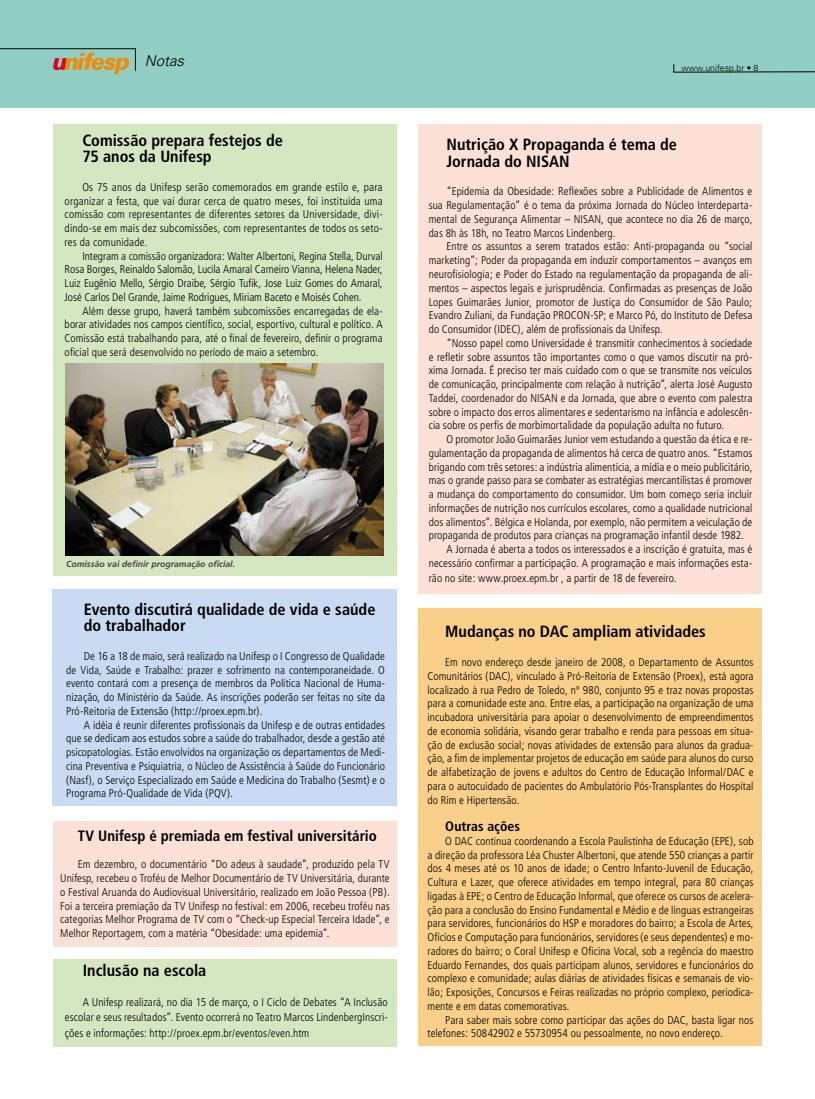
<style>
.page{position:relative;width:815px;height:1099px;background:#fff}
.page>*{position:absolute;margin:0;border:0;box-sizing:border-box;transform-origin:0 0}
.t1{font:700 condensed 16.25px/16.2px "Frutiger";color:#000}
.t2{font:700 condensed 15px "Frutiger";color:#000}
.t3{font:italic 300 15px "Univers";color:#000}
.t4{font:700 condensed 13.75px "Frutiger";letter-spacing:.005em;color:#000}
.t5{font:300 condensed 11.25px/13.8px "Frutiger";letter-spacing:.005em;color:#000;text-align:justify}
.t6{font:italic 700 8.75px "Frutiger";color:#484848}
.t7{font:300 8.75px "Univers";color:#000}
</style>
<div class="page">
<div style="left:0;top:0;width:815px;height:107px;background:#91cec4"></div>
<div style="left:53px;top:124px;width:343px;height:451px;background:#d5e7c1"></div>
<div style="left:54px;top:959px;width:343px;height:87px;background:#d5e7c1"></div>
<hr style="left:673px;top:71px;width:142px;height:1px;background:#000">
<svg style="left:53px;top:53px;width:76px;height:21px"></svg>
<hr style="left:0;top:48px;width:136px;height:1px;background:#000">
<svg style="left:135px;top:49px;width:1px;height:22px"></svg>
<div style="left:418px;top:608px;width:344px;height:437px;background:#facf8a"></div>
<div style="left:418px;top:124px;width:344px;height:469px;background:#fde1d6"></div>
<div style="left:52px;top:589px;width:345px;height:217px;background:#c9dbf2"></div>
<div style="left:53px;top:821px;width:344px;height:125px;background:#fde1d6"></div>
<img style="left:66px;top:364px;width:318px;height:191px">
<h2 class="t3" style="left:145px;top:51px;width:41px">Notas</h2>
<h1 class="t1" style="left:82px;top:132px;width:202px">Comissão prepara festejos de<br>75 anos da Unifesp</h1>
<p class="t5" style="left:65px;top:180px;width:320px;text-indent:18px">Os 75 anos da Unifesp serão comemorados em grande estilo e, para organizar a festa, que vai durar cerca de quatro meses, foi instituída uma comissão com representantes de diferentes setores da Universidade, divi&shy;dindo-se em mais dez subcomissões, com representantes de todos os seto&shy;res da comunidade.</p>
<p class="t5" style="left:65px;top:249px;width:320px;text-indent:18px">Integram a comissão organizadora: Walter Albertoni, Regina Stella, Durval Rosa Borges, Reinaldo Salomão, Lucila Amaral Carneiro Vianna, Helena Nader, Luiz Eugênio Mello, Sérgio Draibe, Sérgio Tufik, Jose Luiz Gomes do Amaral, José Carlos Del Grande, Jaime Rodrigues, Miriam Baceto e Moisés Cohen.</p>
<p class="t5" style="left:65px;top:304px;width:320px;text-indent:18px">Além desse grupo, haverá também subcomissões encarregadas de ela&shy;borar atividades nos campos científico, social, esportivo, cultural e político. A Comissão está trabalhando para, até o final de fevereiro, definir o programa oficial que será desenvolvido no período de maio a setembro.</p>
<p class="t6" style="left:66px;top:558px;width:171px">Comissão vai definir programação oficial.</p>
<h1 class="t1" style="left:84px;top:601px;width:293px">Evento discutirá qualidade de vida e saúde do trabalhador</h1>
<p class="t5" style="left:66px;top:649px;width:320px;text-indent:18px">De 16 a 18 de maio, será realizado na Unifesp o I Congresso de Qualidade de Vida, Saúde e Trabalho: prazer e sofrimento na contemporaneidade. O evento contará com a presença de membros da Política Nacional de Huma&shy;nização, do Ministério da Saúde. As inscrições poderão ser feitas no site da Pró-Reitoria de Extensão (http://proex.epm.br).</p>
<p class="t5" style="left:66px;top:718px;width:320px;text-indent:18px">A idéia é reunir diferentes profissionais da Unifesp e de outras entidades que se dedicam aos estudos sobre a saúde do trabalhador, desde a gestão até psicopatologias. Estão envolvidos na organização os departamentos de Medi&shy;cina Preventiva e Psiquiatria, o Núcleo de Assistência à Saúde do Funcionário (Nasf), o Serviço Especializado em Saúde e Medicina do Trabalho (Sesmt) e o Programa Pró-Qualidade de Vida (PQV).</p>
<h2 class="t2" style="left:78px;top:826px;width:300px">TV Unifesp é premiada em festival universitário</h2>
<p class="t5" style="left:60px;top:857px;width:331px;text-indent:18px">Em dezembro, o documentário “Do adeus à saudade”, produzido pela TV Unifesp, recebeu o Troféu de Melhor Documentário de TV Universitária, durante o Festival Aruanda do Audiovisual Universitário, realizado em João Pessoa (PB).<br>Foi a terceira premiação da TV Unifesp no festival: em 2006, recebeu troféu nas categorias Melhor Programa de TV com o “Check-up Especial Terceira Idade”, e Melhor Reportagem, com a matéria “Obesidade: uma epidemia”.</p>
<h1 class="t1" style="left:83px;top:962px;width:125px">Inclusão na escola</h1>
<p class="t5" style="left:65px;top:995px;width:324px;line-height:15px;text-indent:18px">A Unifesp realizará, no dia 15 de março, o I Ciclo de Debates “A Inclusão escolar e seus resultados”. Evento ocorrerá no Teatro Marcos LindenbergInscri&shy;ções e informações: http://proex.epm.br/eventos/even.htm</p>
<p class="t7" style="left:682px;top:62px;width:78px">www.unifesp.br • 8</p>
<h1 class="t1" style="left:446px;top:137px;width:232px">Nutrição X Propaganda é tema de<br>Jornada do NISAN</h1>
<p class="t5" style="left:429px;top:185px;width:325px;text-indent:18px">“Epidemia da Obesidade: Reflexões sobre a Publicidade de Alimentos e sua Regulamentação” é o tema da próxima Jornada do Núcleo Interdeparta&shy;mental de Segurança Alimentar – NISAN, que acontece no dia 26 de março, das 8h às 18h, no Teatro Marcos Lindenberg.</p>
<p class="t5" style="left:429px;top:240px;width:325px;text-indent:18px">Entre os assuntos a serem tratados estão: Anti-propaganda ou “social marketing”; Poder da propaganda em induzir comportamentos – avanços em neurofisiologia; e Poder do Estado na regulamentação da propaganda de ali&shy;mentos – aspectos legais e jurisprudência. Confirmadas as presenças de João Lopes Guimarães Junior, promotor de Justiça do Consumidor de São Paulo; Evandro Zuliani, da Fundação PROCON-SP; e Marco Pó, do Instituto de Defesa do Consumidor (IDEC), além de profissionais da Unifesp.</p>
<p class="t5" style="left:429px;top:336px;width:325px;text-indent:18px">“Nosso papel como Universidade é transmitir conhecimentos à sociedade e refletir sobre assuntos tão importantes como o que vamos discutir na pró&shy;xima Jornada. É preciso ter mais cuidado com o que se transmite nos veículos de comunicação, principalmente com relação à nutrição”, alerta José Augusto Taddei, coordenador do NISAN e da Jornada, que abre o evento com palestra sobre o impacto dos erros alimentares e sedentarismo na infância e adolescên&shy;cia sobre os perfis de morbimortalidade da população adulta no futuro.</p>
<p class="t5" style="left:446px;top:432px;width:307px">O promotor João Guimarães Junior vem estudando a questão da ética e re-</p>
<p class="t5" style="left:429px;top:446px;width:325px">gulamentação da propaganda de alimentos há cerca de quatro anos. “Estamos</p>
<p class="t5" style="left:429px;top:460px;width:325px">brigando com três setores: a indústria alimentícia, a mídia e o meio publicitário,</p>
<p class="t5" style="left:429px;top:473px;width:325px">mas o grande passo para se combater as estratégias mercantilistas é promover</p>
<p class="t5" style="left:429px;top:487px;width:325px">a mudança do comportamento do consumidor. Um bom começo seria incluir</p>
<p class="t5" style="left:429px;top:501px;width:325px">informações de nutrição nos currículos escolares, como a qualidade nutricional</p>
<p class="t5" style="left:429px;top:515px;width:325px">dos alimentos”. Bélgica e Holanda, por exemplo, não permitem a veiculação de</p>
<p class="t5" style="left:429px;top:528px;width:317px">propaganda de produtos para crianças na programação infantil desde 1982.</p>
<p class="t5" style="left:446px;top:542px;width:307px">A Jornada é aberta a todos os interessados e a inscrição é gratuita, mas é</p>
<p class="t5" style="left:429px;top:556px;width:325px">necessário confirmar a participação. A programação e mais informações esta-</p>
<p class="t5" style="left:429px;top:571px;width:249px">rão no site: www.proex.epm.br , a partir de 18 de fevereiro.</p>
<h1 class="t1" style="left:445px;top:623px;width:262px">Mudanças no DAC ampliam atividades</h1>
<p class="t5" style="left:428px;top:655px;width:327px;text-indent:18px">Em novo endereço desde janeiro de 2008, o Departamento de Assuntos Comunitários (DAC), vinculado à Pró-Reitoria de Extensão (Proex), está agora localizado à rua Pedro de Toledo, nº 980, conjunto 95 e traz novas propostas para a comunidade este ano. Entre elas, a participação na organização de uma incubadora universitária para apoiar o desenvolvimento de empreendimentos de economia solidária, visando gerar trabalho e renda para pessoas em situa&shy;ção de exclusão social; novas atividades de extensão para alunos da gradua&shy;ção, a fim de implementar projetos de educação em saúde para alunos do curso de alfabetização de jovens e adultos do Centro de Educação Informal/DAC e para o autocuidado de pacientes do Ambulatório Pós-Transplantes do Hospital do Rim e Hipertensão.</p>
<p class="t4" style="left:445px;top:818px;width:76px">Outras ações</p>
<p class="t5" style="left:428px;top:834px;width:327px;text-indent:18px">O DAC continua coordenando a Escola Paulistinha de Educação (EPE), sob a direção da professora Léa Chuster Albertoni, que atende 550 crianças a partir dos 4 meses até os 10 anos de idade; o Centro Infanto-Juvenil de Educação, Cultura e Lazer, que oferece atividades em tempo integral, para 80 crianças ligadas à EPE; o Centro de Educação Informal, que oferece os cursos de acelera&shy;ção para a conclusão do Ensino Fundamental e Médio e de línguas estrangeiras para servidores, funcionários do HSP e moradores do bairro; a Escola de Artes, Ofícios e Computação para funcionários, servidores (e seus dependentes) e mo&shy;radores do bairro; o Coral Unifesp e Oficina Vocal, sob a regência do maestro Eduardo Fernandes, dos quais participam alunos, servidores e funcionários do complexo e comunidade; aulas diárias de atividades físicas e semanais de vio&shy;lão; Exposições, Concursos e Feiras realizadas no próprio complexo, periodica&shy;mente e em datas comemorativas.</p>
<p class="t5" style="left:428px;top:1013px;width:327px;text-indent:18px">Para saber mais sobre como participar das ações do DAC, basta ligar nos telefones: 50842902 e 55730954 ou pessoalmente, no novo endereço.</p>
</div>
